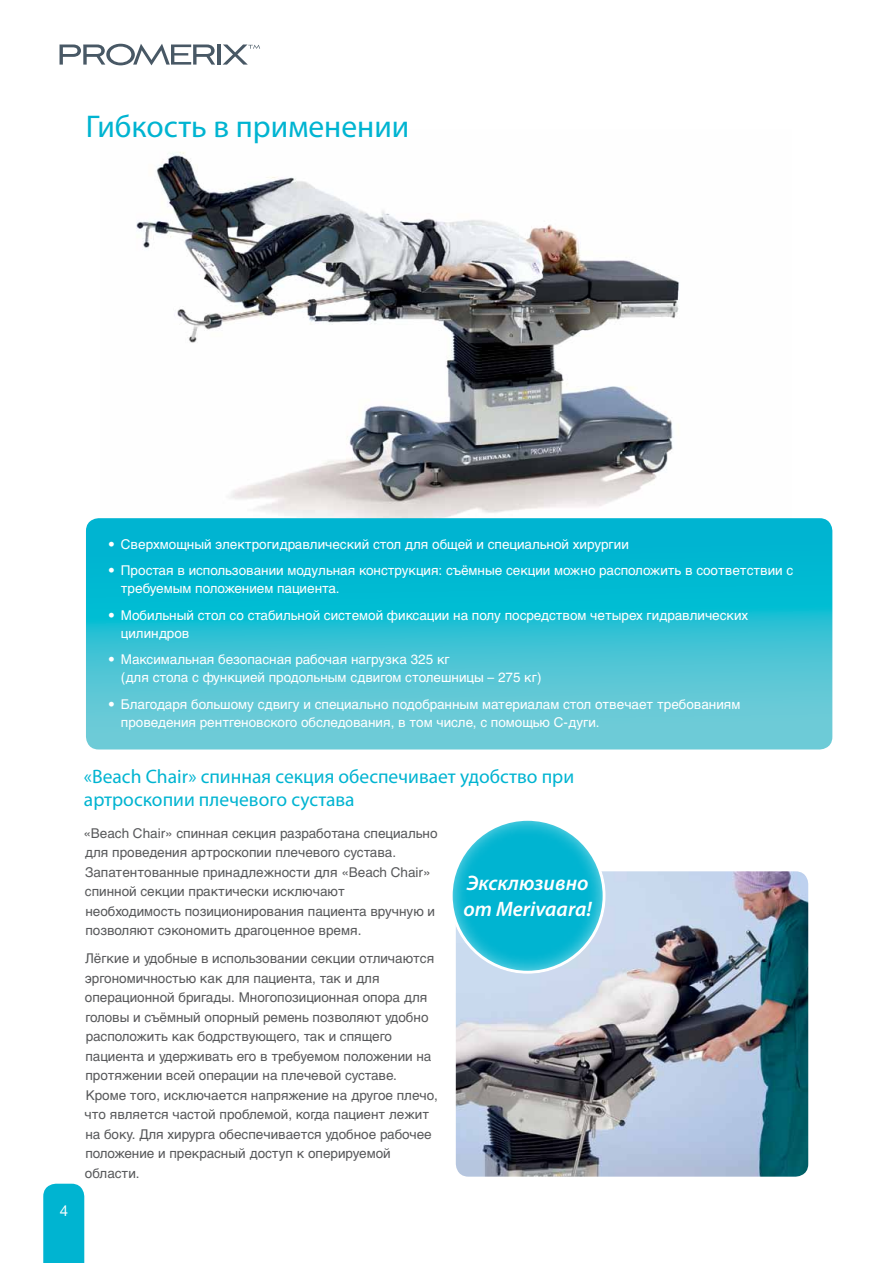
<style>
.page{position:relative;width:893px;height:1263px;background:#fff}
.page>*{position:absolute;margin:0;border:0;box-sizing:border-box;transform-origin:0 0}
.t1{font:31.5px "Myriad Pro";color:#00b4d1}
.t2{font:italic 600 21px/25.5px "Myriad Pro";color:#fff}
.t3{font:19.5px/22.5px "Myriad Pro";color:#00b4d1}
.t4{font:15px "Helvetica Neue LT Pro";color:#fff}
.t5{font:13.5px/19.5px "Helvetica Cyr Upright";color:#58595b}
.t6{font:13.5px/18px "Helvetica Cyr Upright";color:#fff}
</style>
<div class="page">
<div style="left:43px;top:1184px;width:41px;height:79px;background:#00b4d1"></div>
<svg style="left:60px;top:44px;width:155px;height:21px"></svg>
<hr style="left:218px;top:45px;width:3px;height:20px;background:#485865">
<svg style="left:223px;top:45px;width:37px;height:20px"></svg>
<img style="left:136px;top:152px;width:544px;height:366px">
<svg style="left:86px;top:518px;width:746px;height:231px;background:#2fc0d4"></svg>
<img style="left:456px;top:871px;width:352px;height:306px">
<div style="left:447px;top:815px;width:159px;height:159px;background:#fff;opacity:.75"></div>
<h1 class="t1" style="left:86px;top:107px;width:325px">Гибкость в применении</h1>
<p class="t4" style="left:60px;top:1202px;width:10px">4</p>
<p class="t6" style="left:108px;top:535px;width:522px">• Сверхмощный электрогидравлический стол для общей и специальной хирургии</p>
<p class="t6" style="left:121px;top:561px;width:674px;text-indent:-13px">• Простая в использовании модульная конструкция: съёмные секции можно расположить в соответствии с требуемым положением пациента.</p>
<p class="t6" style="left:121px;top:606px;width:629px;text-indent:-13px">• Мобильный стол со стабильной системой фиксации на полу посредством четырех гидравлических цилиндров</p>
<p class="t6" style="left:121px;top:650px;width:422px;text-indent:-13px">• Максимальная безопасная рабочая нагрузка 325 кг<br>(для стола с функцией продольным сдвигом столешницы – 275 кг)</p>
<p class="t6" style="left:121px;top:695px;width:621px;text-indent:-13px">• Благодаря большому сдвигу и специально подобранным материалам стол отвечает требованиям проведения рентгеновского обследования, в том числе, с помощью С-дуги.</p>
<h3 class="t3" style="left:84px;top:765px;width:492px">«Beach Chair» спинная секция обеспечивает удобство при артроскопии плечевого сустава</h3>
<p class="t5" style="left:83px;top:823px;width:356px">«Beach Chair» спинная секция разработана специально для проведения артроскопии плечевого сустава.<br>Запатентованные принадлежности для «Beach Chair» спинной секции практически исключают необходимость позиционирования пациента вручную и позволяют сэкономить драгоценное время.</p>
<p class="t5" style="left:85px;top:949px;width:355px">Лёгкие и удобные в использовании секции отличаются эргономичностью как для пациента, так и для операционной бригады. Многопозиционная опора для головы и съёмный опорный ремень позволяют удобно расположить как бодрствующего, так и спящего пациента и удерживать его в требуемом положении на протяжении всей операции на плечевой суставe.<br>Кроме того, исключается напряжение на другое плечо, что является частой проблемой, когда пациент лежит на боку. Для хирурга обеспечивается удобное рабочее положение и прекрасный доступ к оперируемой области.</p>
<h2 class="t2" style="left:464px;top:870px;width:130px">Эксклюзивно от Merivaara!</h2>
</div>
